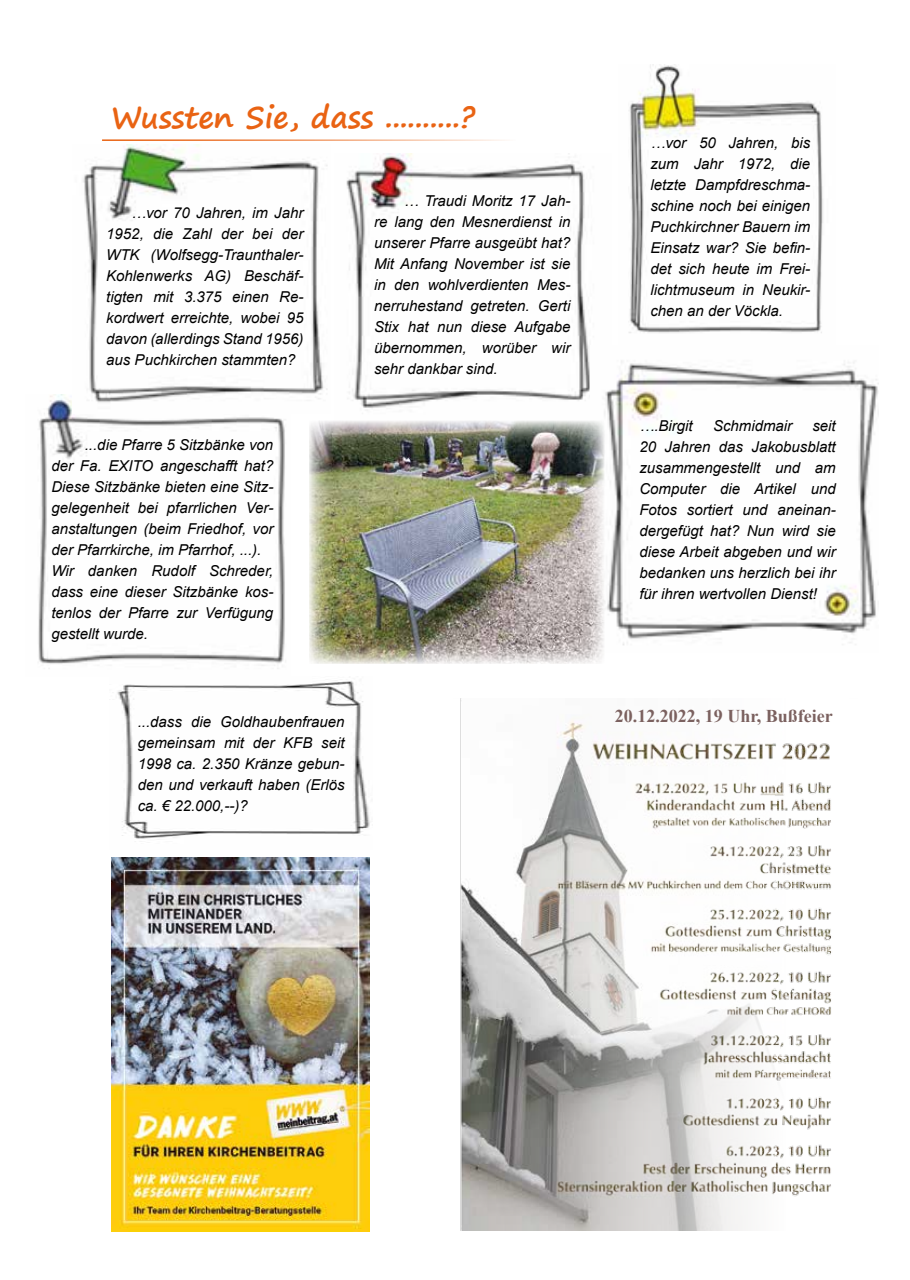
<style>
.page{position:relative;width:910px;height:1280px;background:#fff}
.page>*{position:absolute;margin:0;border:0;box-sizing:border-box;transform-origin:0 0}
.t1{font:700 30px "Segoe Print";color:#e96313}
.t2{font:700 18px "Times New Roman";color:#7b615f}
.t3{font:italic 15px/21px "Arial";color:#000;text-align:justify}
</style>
<div class="page">
<img style="left:460px;top:699px;width:371px;height:531px">
<img style="left:38px;top:394px;width:247px;height:275px">
<img style="left:346px;top:153px;width:244px;height:258px">
<hr style="left:102px;top:139px;width:414px;height:2px;background:#e96313">
<img style="left:629px;top:65px;width:194px;height:268px">
<img style="left:604px;top:360px;width:274px;height:286px">
<img style="left:72px;top:145px;width:256px;height:268px">
<img style="left:117px;top:681px;width:253px;height:158px">
<img style="left:309px;top:421px;width:295px;height:243px">
<img style="left:111px;top:857px;width:259px;height:374px">
<h1 class="t1" style="left:111px;top:89px;width:366px">Wussten Sie, dass ..........?</h1>
<p class="t3" style="left:106px;top:202px;width:199px;text-indent:25px">…vor 70 Jahren, im Jahr 1952, die Zahl der bei der WTK (Wolfsegg-Traunthaler-Kohlenwerks AG) Beschäf&shy;tigten mit 3.375 einen Re&shy;kordwert erreichte, wobei 95 davon (allerdings Stand 1956) aus Puchkirchen stammten?</p>
<p class="t3" style="left:51px;top:434px;width:224px;text-align:left;text-indent:33px">...die Pfarre 5 Sitzbänke von der Fa. EXITO angeschafft hat?<br>Diese Sitzbänke bieten eine Sitz&shy;gelegenheit bei pfarrlichen Ver&shy;anstaltungen (beim Friedhof, vor der Pfarrkirche, im Pfarrhof, ...).<br>Wir danken Rudolf Schreder, dass eine dieser Sitzbänke kos&shy;tenlos der Pfarre zur Verfügung gestellt wurde.</p>
<p class="t3" style="left:374px;top:191px;width:198px;text-indent:30px">… Traudi Moritz 17 Jah&shy;re lang den Mesnerdienst in unserer Pfarre ausgeübt hat?<br>Mit Anfang November ist sie in den wohlverdienten Mes&shy;nerruhestand getreten. Gerti Stix hat nun diese Aufgabe übernommen, worüber wir sehr dankbar sind.</p>
<p class="t3" style="left:650px;top:132px;width:161px">…vor 50 Jahren, bis zum Jahr 1972, die letzte Dampfdreschma&shy;schine noch bei einigen Puchkirchner Bauern im Einsatz war? Sie befin&shy;det sich heute im Frei&shy;lichtmuseum in Neukir&shy;chen an der Vöckla.</p>
<p class="t3" style="left:639px;top:415px;width:55px">….Birgit</p>
<p class="t3" style="left:713px;top:415px;width:81px">Schmidmair</p>
<p class="t3" style="left:639px;top:415px;width:198px;text-indent:173px">seit 20 Jahren das Jakobusblatt zusammengestellt und am Computer die Artikel und Fotos sortiert und aneinan&shy;dergefügt hat? Nun wird sie diese Arbeit abgeben und wir bedanken uns herzlich bei ihr für ihren wertvollen Dienst!</p>
<p class="t3" style="left:138px;top:711px;width:208px">...dass die Goldhaubenfrauen gemeinsam mit der KFB seit 1998 ca. 2.350 Kränze gebun&shy;den und verkauft haben (Erlös ca. € 22.000,--)?</p>
<p class="t2" style="left:615px;top:703px;width:219px">20.12.2022, 19 Uhr, Bußfeier</p>
</div>
